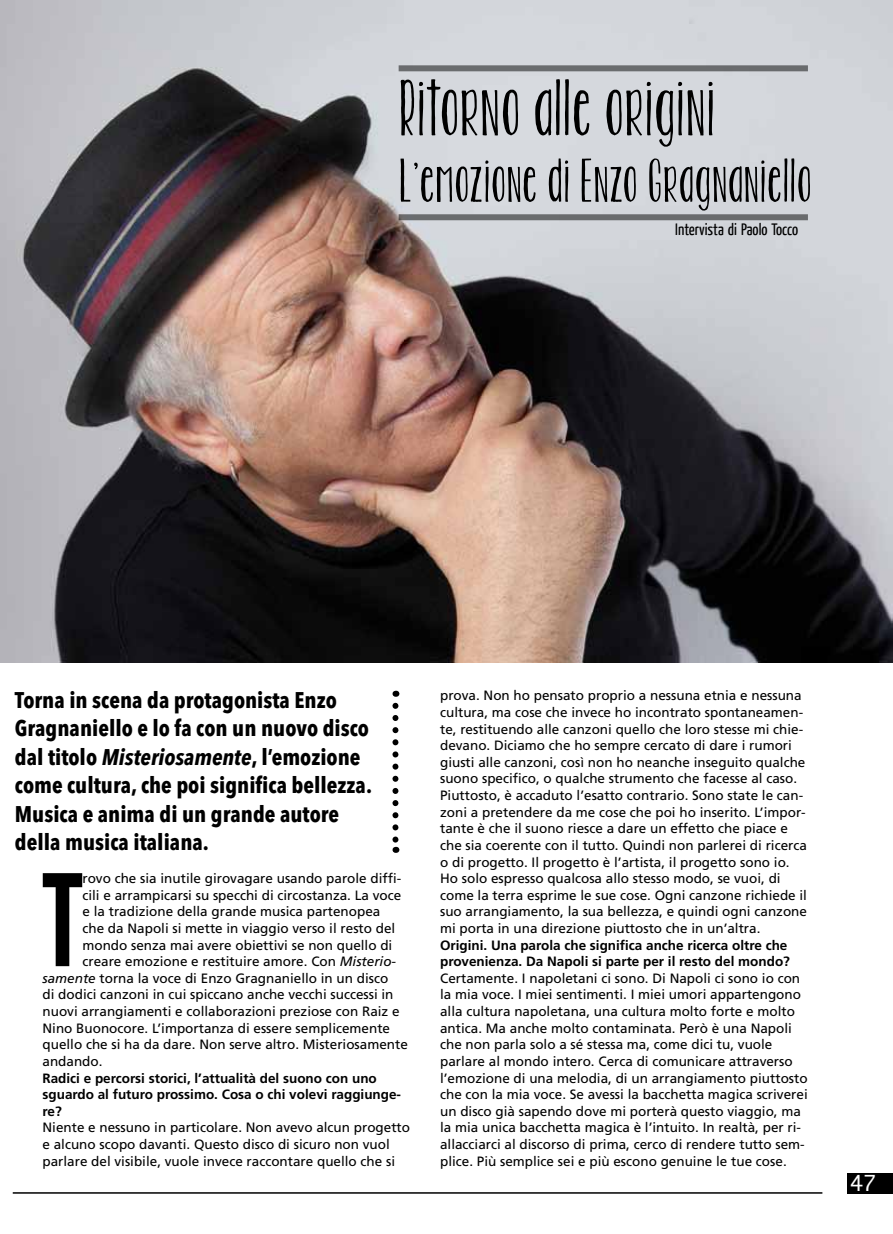
<style>
.page{position:relative;width:893px;height:1234px;background:#fff}
.page>*{position:absolute;margin:0;border:0;box-sizing:border-box;transform-origin:0 0}
.t1{font:126.45px "League Gothic";color:#000}
.t2{font:66px "KG Twois Better Than One";letter-spacing:.015em;color:#000}
.t3{font:51px "KG Twois Better Than One";letter-spacing:.015em;color:#000}
.t4{font:700 condensed 22.5px/28.5px "Avenir Next LT Pro";color:#000}
.t5{font:21px "Monaco";color:#fff}
.t6{font:16.5px "Yanone Kaffeesatz";color:#000}
.t7{font:13.5px/16.6px "Frutiger";color:#000}
.t8{font:700 13.5px/16.6px "Frutiger";color:#000}
.s1{font-style:italic}
</style>
<div class="page">
<hr style="left:13px;top:1191px;width:809px;height:2px;background:#000">
<div style="left:847px;top:1172px;width:45px;height:21px;background:#000"></div>
<img style="left:0;top:0;width:892px;height:662px">
<div style="left:399px;top:214px;width:409px;height:6px;background:#696b6d"></div>
<div style="left:399px;top:65px;width:409px;height:6px;background:#6a6c6e"></div>
<svg style="left:392px;top:705px;width:6px;height:147px"></svg>
<h2 class="t2" style="left:399px;top:70px;width:317px">Ritorno alle origini</h2>
<h3 class="t3" style="left:399px;top:151px;width:414px">L’emozione di Enzo Gragnaniello</h3>
<p class="t6" style="left:675px;top:219px;width:124px">Intervista di Paolo Tocco</p>
<h3 class="t4" style="left:15px;top:685px;width:359px">Torna in scena da protagonista Enzo Gragnaniello e lo fa con un nuovo disco dal titolo <span class="s1">Misteriosamente</span>, l’emozione come cultura, che poi significa bellezza.<br>Musica e anima di un grande autore della musica italiana.</h3>
<h1 class="t1" style="left:43px;top:845px;width:41px">T</h1>
<p class="t7" style="left:82px;top:869px;width:320px">rovo che sia inutile girovagare usando parole diffi-</p>
<p class="t7" style="left:82px;top:886px;width:320px">cili e arrampicarsi su specchi di circostanza. La voce</p>
<p class="t7" style="left:82px;top:903px;width:299px">e la tradizione della grande musica partenopea</p>
<p class="t7" style="left:82px;top:919px;width:314px">che da Napoli si mette in viaggio verso il resto del</p>
<p class="t7" style="left:82px;top:936px;width:311px">mondo senza mai avere obiettivi se non quello di</p>
<p class="t7" style="left:82px;top:952px;width:315px">creare emozione e restituire amore. Con <span class="s1">Misterio-</span></p>
<p class="t7" style="left:43px;top:969px;width:347px"><span class="s1">samente</span> torna la voce di Enzo Gragnaniello in un disco</p>
<p class="t7" style="left:43px;top:986px;width:353px">di dodici canzoni in cui spiccano anche vecchi successi in</p>
<p class="t7" style="left:43px;top:1002px;width:359px">nuovi arrangiamenti e collaborazioni preziose con Raiz e</p>
<p class="t7" style="left:43px;top:1019px;width:349px">Nino Buonocore. L’importanza di essere semplicemente</p>
<p class="t7" style="left:43px;top:1035px;width:367px">quello che si ha da dare. Non serve altro. Misteriosamente</p>
<p class="t7" style="left:43px;top:1052px;width:62px">andando.</p>
<p class="t8" style="left:43px;top:1069px;width:360px">Radici e percorsi storici, l’attualità del suono con uno sguardo al futuro prossimo. Cosa o chi volevi raggiunge&shy;re?</p>
<p class="t7" style="left:43px;top:1118px;width:369px">Niente e nessuno in particolare. Non avevo alcun progetto e alcuno scopo davanti. Questo disco di sicuro non vuol parlare del visibile, vuole invece raccontare quello che si</p>
<p class="t7" style="left:440px;top:687px;width:368px">prova. Non ho pensato proprio a nessuna etnia e nessuna cultura, ma cose che invece ho incontrato spontaneamen&shy;te, restituendo alle canzoni quello che loro stesse mi chie&shy;devano. Diciamo che ho sempre cercato di dare i rumori giusti alle canzoni, così non ho neanche inseguito qualche suono specifico, o qualche strumento che facesse al caso.<br>Piuttosto, è accaduto l’esatto contrario. Sono state le can&shy;zoni a pretendere da me cose che poi ho inserito. L’impor&shy;tante è che il suono riesce a dare un effetto che piace e che sia coerente con il tutto. Quindi non parlerei di ricerca o di progetto. Il progetto è l’artista, il progetto sono io.<br>Ho solo espresso qualcosa allo stesso modo, se vuoi, di come la terra esprime le sue cose. Ogni canzone richiede il suo arrangiamento, la sua bellezza, e quindi ogni canzone mi porta in una direzione piuttosto che in un’altra.</p>
<p class="t8" style="left:440px;top:936px;width:351px">Origini. Una parola che significa anche ricerca oltre che provenienza. Da Napoli si parte per il resto del mondo?</p>
<p class="t7" style="left:440px;top:969px;width:369px">Certamente. I napoletani ci sono. Di Napoli ci sono io con la mia voce. I miei sentimenti. I miei umori appartengono alla cultura napoletana, una cultura molto forte e molto antica. Ma anche molto contaminata. Però è una Napoli che non parla solo a sé stessa ma, come dici tu, vuole parlare al mondo intero. Cerca di comunicare attraverso l’emozione di una melodia, di un arrangiamento piuttosto che con la mia voce. Se avessi la bacchetta magica scriverei un disco già sapendo dove mi porterà questo viaggio, ma la mia unica bacchetta magica è l’intuito. In realtà, per ri&shy;allacciarci al discorso di prima, cerco di rendere tutto sem&shy;plice. Più semplice sei e più escono genuine le tue cose.</p>
<h3 class="t5" style="left:850px;top:1170px;width:27px">47</h3>
</div>
